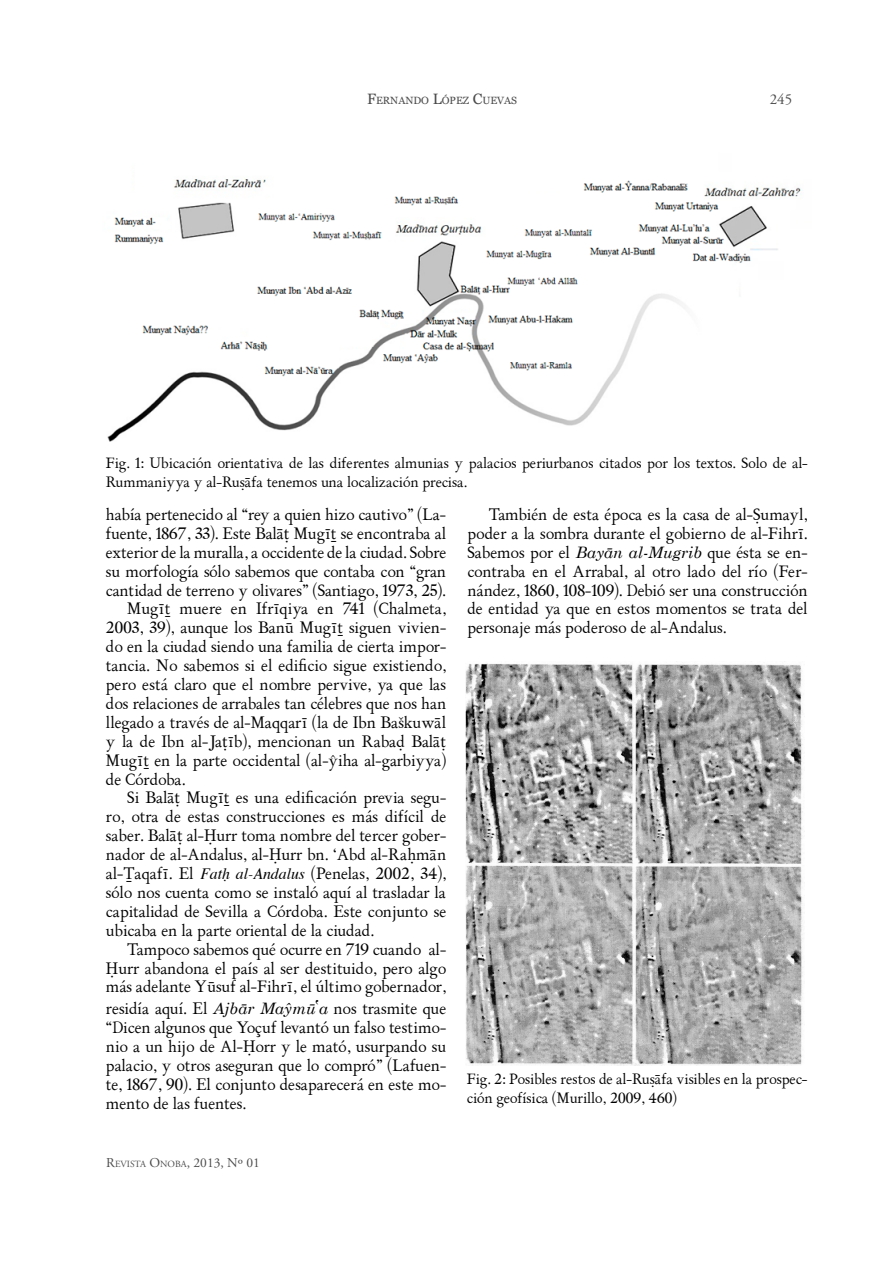
<style>
.page{position:relative;width:893px;height:1263px;background:#fff}
.page>*{position:absolute;margin:0;border:0;box-sizing:border-box;transform-origin:0 0}
.t1{font:15.75px/18.9px "ALPHABETUM Unicode";color:#000;text-align:justify}
.t2{font:15px "Adobe Garamond";color:#4b4b4b}
.t3{font:14.25px/18.9px "ALPHABETUM Unicode";color:#000}
.t4{font:10.5px "Georgia";color:#4b4b4b}
.t5{font:9.45px "Adobe Garamond";color:#4b4b4b}
.s1{font-size:15px}
.s2{font-family:"Times";font-style:italic}
.s3{font-style:italic}
.s4{font-size:18px}
.s5{font-size:13.5px}
</style>
<div class="page">
<img style="left:466px;top:663px;width:339px;height:403px">
<img style="left:107px;top:178px;width:694px;height:264px">
<p class="t4" style="left:367px;top:92px;width:152px"><span class="s1">F</span>ERNANDO <span class="s1">L</span>ÓPEZ <span class="s1">C</span>UEVAS</p>
<p class="t2" style="left:770px;top:91px;width:24px">245</p>
<p class="t3" style="left:106px;top:454px;width:704px">Fig. 1: Ubicación orientativa de las diferentes almunias y palacios periurbanos citados por los textos. Solo de al-<br>Rummaniyya y al-Ruṣāfa tenemos una localización precisa.</p>
<p class="t1" style="left:106px;top:505px;width:342px">había pertenecido al “rey a quien hizo cautivo” (La-</p>
<p class="t1" style="left:106px;top:524px;width:342px">fuente, 1867, 33). Este Balāṭ Mugīṯ se encontraba al</p>
<p class="t1" style="left:106px;top:543px;width:342px">exterior de la muralla, a occidente de la ciudad. Sobre</p>
<p class="t1" style="left:106px;top:562px;width:342px">su morfología sólo sabemos que contaba con “gran</p>
<p class="t1" style="left:106px;top:581px;width:341px">cantidad de terreno y olivares” (Santiago, 1973, 25).</p>
<p class="t1" style="left:128px;top:600px;width:320px">Mugīṯ muere en Ifrīqiya en 741 (Chalmeta,</p>
<p class="t1" style="left:106px;top:619px;width:342px">2003, 39), aunque los Banū Mugīṯ siguen vivien-</p>
<p class="t1" style="left:106px;top:638px;width:342px">do en la ciudad siendo una familia de cierta impor-</p>
<p class="t1" style="left:106px;top:656px;width:342px">tancia. No sabemos si el edificio sigue existiendo,</p>
<p class="t1" style="left:106px;top:675px;width:342px">pero está claro que el nombre pervive, ya que las</p>
<p class="t1" style="left:106px;top:694px;width:342px">dos relaciones de arrabales tan célebres que nos han</p>
<p class="t1" style="left:106px;top:713px;width:342px">llegado a través de al-Maqqarī (la de Ibn Baškuwāl</p>
<p class="t1" style="left:106px;top:732px;width:342px">y la de Ibn al-Jaṭīb), mencionan un Rabaḍ Balāṭ</p>
<p class="t1" style="left:106px;top:751px;width:342px">Mugīṯ en la parte occidental (al-ŷiha al-garbiyya)</p>
<p class="t1" style="left:106px;top:770px;width:81px">de Córdoba.</p>
<p class="t1" style="left:128px;top:789px;width:320px">Si Balāṭ Mugīṯ es una edificación previa segu-</p>
<p class="t1" style="left:106px;top:808px;width:342px">ro, otra de estas construcciones es más difícil de</p>
<p class="t1" style="left:106px;top:827px;width:342px">saber. Balāṭ al-Ḥurr toma nombre del tercer gober-</p>
<p class="t1" style="left:106px;top:845px;width:342px">nador de al-Andalus, al-Ḥurr bn. ‘Abd al-Raḥmān</p>
<p class="t1" style="left:106px;top:864px;width:342px">al-Ṯaqafī. El <span class="s2">Fatḥ al-Andalus</span> (Penelas, 2002, 34),</p>
<p class="t1" style="left:106px;top:883px;width:342px">sólo nos cuenta como se instaló aquí al trasladar la</p>
<p class="t1" style="left:106px;top:902px;width:342px">capitalidad de Sevilla a Córdoba. Este conjunto se</p>
<p class="t1" style="left:106px;top:921px;width:269px">ubicaba en la parte oriental de la ciudad.</p>
<p class="t1" style="left:128px;top:940px;width:320px">Tampoco sabemos qué ocurre en 719 cuando al-</p>
<p class="t1" style="left:106px;top:959px;width:342px">Ḥurr abandona el país al ser destituido, pero algo</p>
<p class="t1" style="left:106px;top:978px;width:342px">más adelante Yūsuf al-Fihrī, el último gobernador,</p>
<p class="t1" style="left:106px;top:999px;width:342px">residía aquí. El <span class="s3">Ajbār Maŷmū</span><span class="s4">ʽ</span><span class="s3">a</span> nos trasmite que “Dicen algunos que Yoçuf levantó un falso testimo&shy;nio a un hijo de Al-Ḥorr y le mató, usurpando su palacio, y otros aseguran que lo compró” (Lafuen&shy;te, 1867, 90). El conjunto desaparecerá en este mo&shy;mento de las fuentes.</p>
<p class="t5" style="left:106px;top:1158px;width:155px"><span class="s5">R</span>EVISTA <span class="s5">O</span>NOBA<span class="s5">, 2013, Nº 01</span></p>
<p class="t1" style="left:468px;top:505px;width:342px;text-indent:21px">También de esta época es la casa de al-Ṣumayl, poder a la sombra durante el gobierno de al-Fihrī.<br>Sabemos por el <span class="s3">Bayān al-Mugrib</span> que ésta se en&shy;contraba en el Arrabal, al otro lado del río (Fer&shy;nández, 1860, 108-109). Debió ser una construcción de entidad ya que en estos momentos se trata del personaje más poderoso de al-Andalus.</p>
<p class="t3" style="left:467px;top:1070px;width:342px">Fig. 2: Posibles restos de al-Ruṣāfa visibles en la prospec&shy;ción geofísica (Murillo, 2009, 460)</p>
</div>
